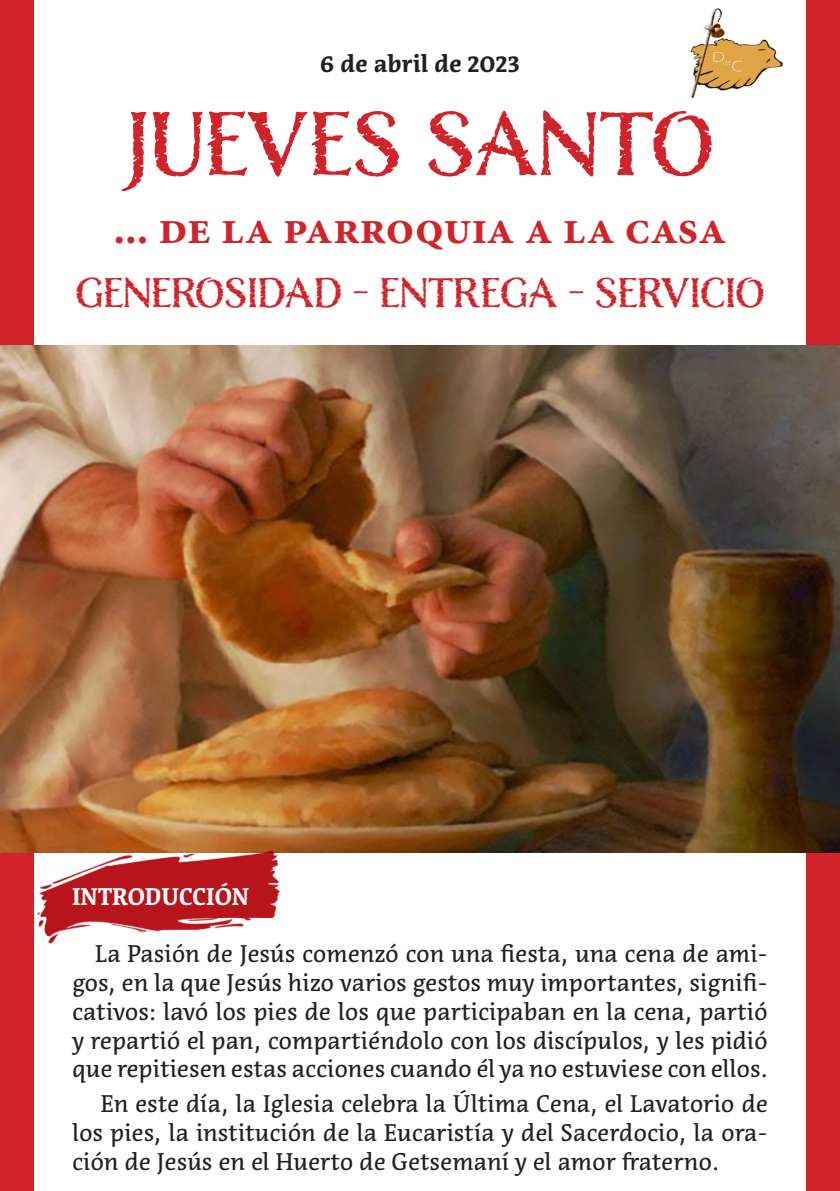
<style>
.page{position:relative;width:840px;height:1191px;background:#fff}
.page>*{position:absolute;margin:0;border:0;box-sizing:border-box;transform-origin:0 0}
.t1{font:82px "Nelson Rugged";color:#d1232a}
.t2{font:700 46px "Minion Pro";color:#d1232a}
.t3{font:38px "Nelson Rugged";color:#d1232a}
.t4{font:24px/28.8px "Acuta";color:#231f20;text-align:justify}
.t5{font:700 24px "Acuta";color:#231f20}
.t6{font:700 24px "Acuta";color:#fff}
</style>
<div class="page">
<div style="left:0;top:0;width:839px;height:1191px;background:#d1232a"></div>
<div style="left:34px;top:0;width:771px;height:1191px;background:#fff"></div>
<img style="left:0;top:346px;width:839px;height:506px">
<img style="left:32px;top:843px;width:259px;height:101px">
<img style="left:690px;top:8px;width:92px;height:90px">
<p class="t5" style="left:320px;top:49px;width:201px">6 de abril de 2023</p>
<p class="t1" style="left:126px;top:87px;width:589px">JUEVES SANTO</p>
<p class="t2" style="left:113px;top:195px;width:614px">... de la parroquia a la casa</p>
<p class="t3" style="left:75px;top:267px;width:690px">GENEROSIDAD - ENTREGA - SERVICIO</p>
<p class="t6" style="left:72px;top:882px;width:178px">INTRODUCCIÓN</p>
<p class="t4" style="left:72px;top:939px;width:697px;text-indent:23px">La Pasión de Jesús comenzó con una fiesta, una cena de ami&shy;gos, en la que Jesús hizo varios gestos muy importantes, signifi&shy;cativos: lavó los pies de los que participaban en la cena, partió y repartió el pan, compartiéndolo con los discípulos, y les pidió que repitiesen estas acciones cuando él ya no estuviese con ellos.</p>
<p class="t4" style="left:72px;top:1089px;width:697px;text-indent:28px">En este día, la Iglesia celebra la Última Cena, el Lavatorio de los pies, la institución de la Eucaristía y del Sacerdocio, la ora&shy;ción de Jesús en el Huerto de Getsemaní y el amor fraterno.</p>
</div>
